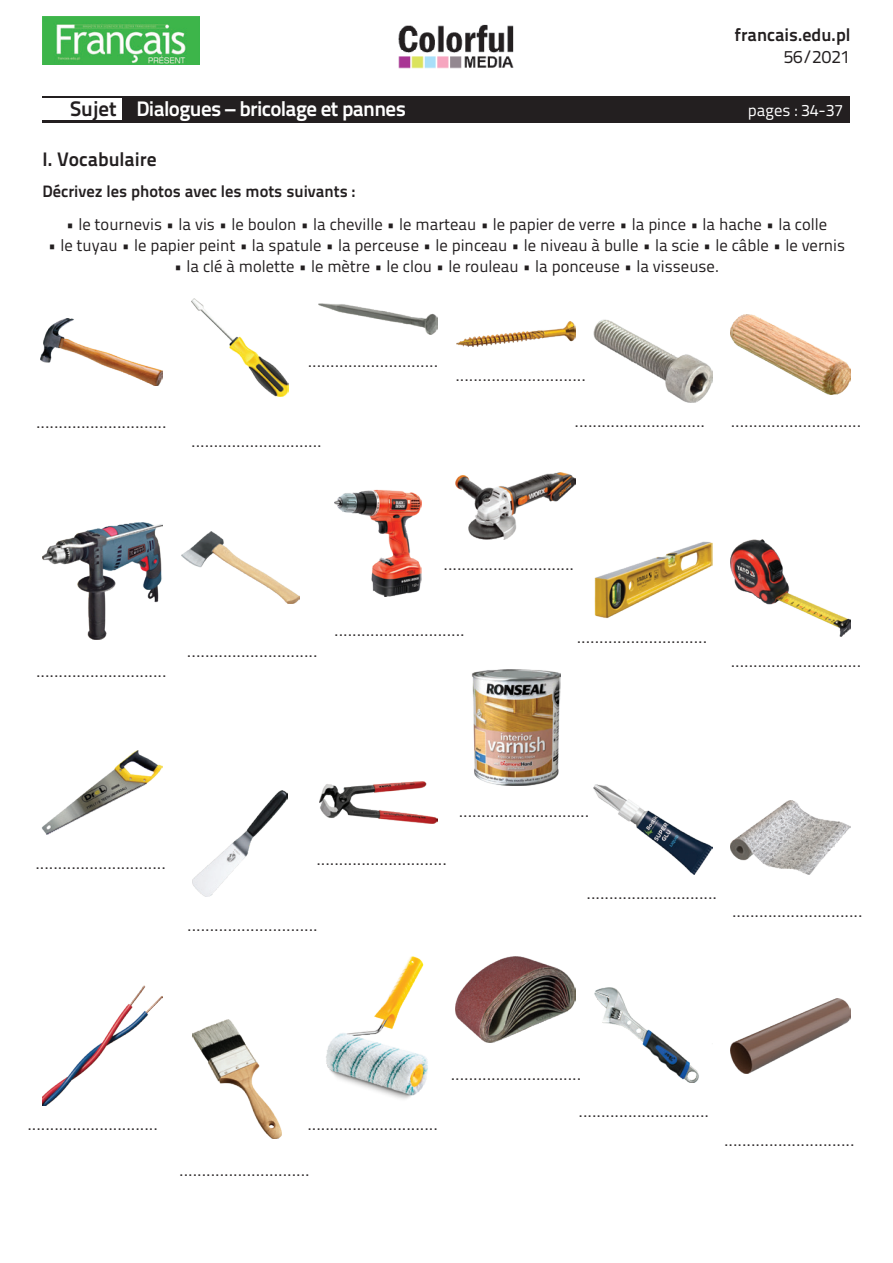
<style>
.page{position:relative;width:893px;height:1263px;background:#fff}
.page>*{position:absolute;margin:0;border:0;box-sizing:border-box;transform-origin:0 0}
.t1{font:700 21px "Titillium Text 22 L";letter-spacing:-.03em;color:#fff}
.t2{font:700 19.5px "Titillium Text 22 L";color:#231f20}
.t3{font:18px "Times";color:#231f20}
.t4{font:700 18px "Titillium Text 22 L";color:#231f20}
.t5{font:18px "Titillium Text 22 L";color:#231f20}
.t6{font:16.5px "Titillium Text 22 L";color:#231f20}
.t7{font:700 16.5px "Titillium Text 22 L";color:#231f20}
.t8{font:16.5px "Titillium Text 22 L";color:#fff}
.s1{color:#231f20}
</style>
<div class="page">
<div style="left:43px;top:96px;width:807px;height:26px;background:#231f20"></div>
<img style="left:43px;top:17px;width:156px;height:48px">
<img style="left:398px;top:24px;width:116px;height:45px">
<div style="left:35px;top:98px;width:87px;height:22px;background:#fff"></div>
<img style="left:41px;top:318px;width:121px;height:68px">
<img style="left:191px;top:299px;width:98px;height:97px">
<img style="left:319px;top:304px;width:118px;height:31px">
<img style="left:457px;top:322px;width:118px;height:24px">
<img style="left:593px;top:319px;width:120px;height:83px">
<img style="left:731px;top:314px;width:119px;height:81px">
<img style="left:43px;top:522px;width:119px;height:117px">
<img style="left:334px;top:490px;width:87px;height:106px">
<img style="left:182px;top:531px;width:118px;height:72px">
<img style="left:455px;top:472px;width:120px;height:67px">
<img style="left:594px;top:541px;width:119px;height:77px">
<img style="left:731px;top:539px;width:119px;height:97px">
<img style="left:42px;top:750px;width:120px;height:85px">
<img style="left:192px;top:790px;width:96px;height:107px">
<img style="left:319px;top:781px;width:118px;height:43px">
<img style="left:472px;top:669px;width:88px;height:117px">
<img style="left:593px;top:784px;width:120px;height:90px">
<img style="left:731px;top:801px;width:119px;height:73px">
<img style="left:43px;top:986px;width:119px;height:119px">
<img style="left:193px;top:1019px;width:88px;height:120px">
<img style="left:326px;top:956px;width:102px;height:143px">
<img style="left:455px;top:957px;width:120px;height:86px">
<img style="left:595px;top:987px;width:104px;height:95px">
<img style="left:731px;top:998px;width:119px;height:76px">
<p class="t4" style="left:735px;top:21px;width:117px">francais.edu.pl</p>
<p class="t5" style="left:784px;top:44px;width:68px">56/2021</p>
<p class="t1" style="left:70px;top:93px;width:337px"><span class="s1">Sujet</span> Dialogues – bricolage et pannes</p>
<p class="t8" style="left:748px;top:98px;width:97px">pages : 34-37</p>
<p class="t2" style="left:43px;top:144px;width:116px">I. Vocabulaire</p>
<p class="t7" style="left:43px;top:178px;width:314px">Décrivez les photos avec les mots suivants :</p>
<p class="t6" style="left:66px;top:212px;width:763px">• le tournevis • la vis • le boulon • la cheville • le marteau • le papier de verre • la pince • la hache • la colle</p>
<p class="t6" style="left:48px;top:233px;width:799px">• le tuyau • le papier peint • la spatule • la perceuse • le pinceau • le niveau à bulle • la scie • le câble • le vernis</p>
<p class="t6" style="left:174px;top:254px;width:547px">• la clé à molette • le mètre • le clou • le rouleau • la ponceuse • la visseuse.</p>
<p class="t3" style="left:36px;top:412px;width:132px">.............................</p>
<p class="t3" style="left:308px;top:351px;width:132px">.............................</p>
<p class="t3" style="left:191px;top:431px;width:132px">.............................</p>
<p class="t3" style="left:455px;top:365px;width:132px">.............................</p>
<p class="t3" style="left:575px;top:411px;width:132px">.............................</p>
<p class="t3" style="left:731px;top:411px;width:132px">.............................</p>
<p class="t3" style="left:443px;top:554px;width:132px">.............................</p>
<p class="t3" style="left:36px;top:661px;width:132px">.............................</p>
<p class="t3" style="left:187px;top:641px;width:132px">.............................</p>
<p class="t3" style="left:334px;top:619px;width:132px">.............................</p>
<p class="t3" style="left:577px;top:627px;width:132px">.............................</p>
<p class="t3" style="left:731px;top:651px;width:132px">.............................</p>
<p class="t3" style="left:35px;top:853px;width:132px">.............................</p>
<p class="t3" style="left:459px;top:801px;width:132px">.............................</p>
<p class="t3" style="left:316px;top:849px;width:132px">.............................</p>
<p class="t3" style="left:187px;top:915px;width:132px">.............................</p>
<p class="t3" style="left:586px;top:883px;width:132px">.............................</p>
<p class="t3" style="left:732px;top:901px;width:132px">.............................</p>
<p class="t3" style="left:27px;top:1113px;width:132px">.............................</p>
<p class="t3" style="left:307px;top:1114px;width:132px">.............................</p>
<p class="t3" style="left:451px;top:1063px;width:132px">.............................</p>
<p class="t3" style="left:579px;top:1101px;width:132px">.............................</p>
<p class="t3" style="left:179px;top:1160px;width:132px">.............................</p>
<p class="t3" style="left:724px;top:1129px;width:132px">.............................</p>
</div>
